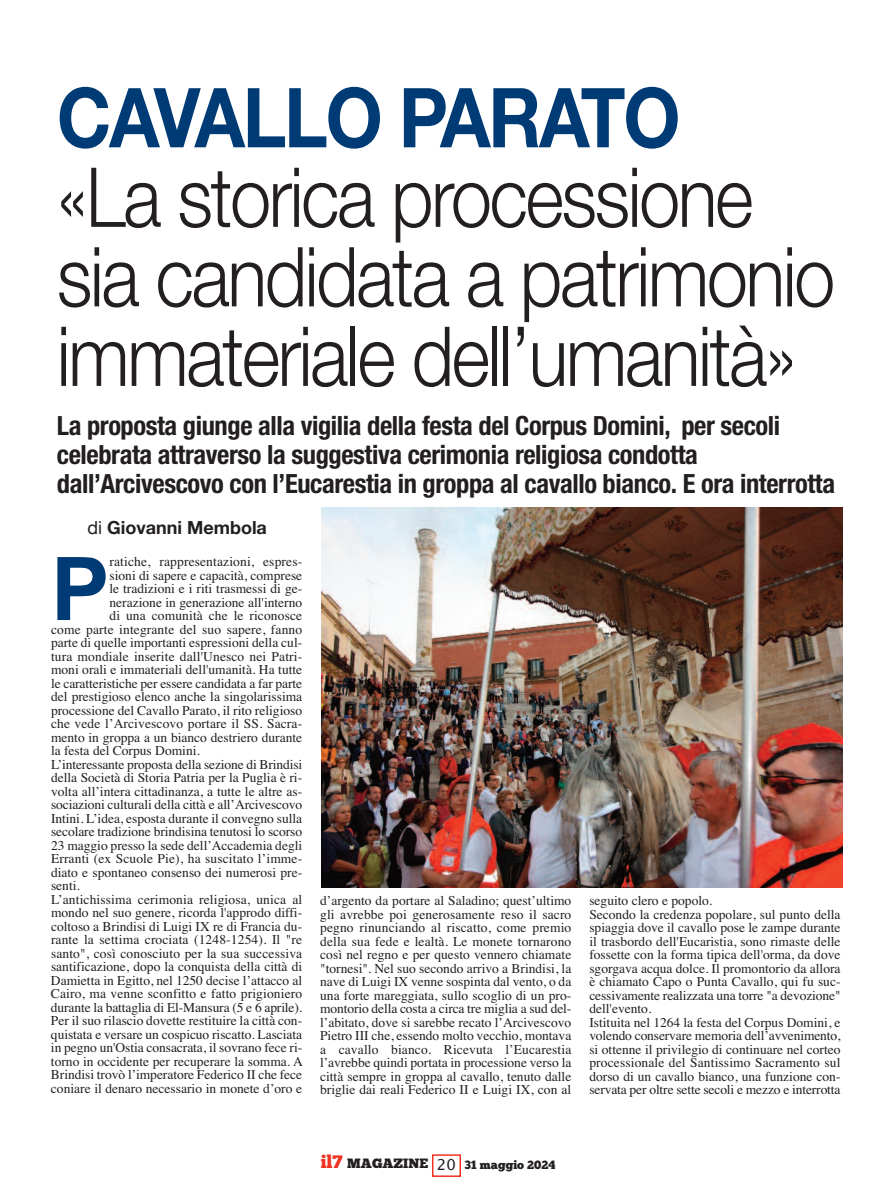
<style>
.page{position:relative;width:893px;height:1191px;background:#fff}
.page>*{position:absolute;margin:0;border:0;box-sizing:border-box;transform-origin:0 0}
.t1{font:700 87.9px "Arial";color:#003b75}
.t2{font:300 82.8px/79.5px "Helvetica Neue";letter-spacing:-.03em;color:#231f20;scale:.89 1}
.t3{font:700 82.8px "Helvetica Neue";letter-spacing:-.03em;color:#003b75;scale:.89 1}
.t4{font:700 condensed 26.55px/29.1px "Helvetica Neue";letter-spacing:-.015em;color:#231f20}
.t5{font:700 18px "Helvetica Neue";color:#231f20}
.t6{font:13.5px/13.5px "Times";color:#231f20;text-align:justify}
.t7{font:12px "Chunk Five";color:#231f20}
.s1{font-weight:400}
.s2{font-size:18px;color:#ef3222}
.s3{font-size:13.5px}
.s4{font-family:"Lucida Grande";font-size:15px}
</style>
<div class="page">
<div style="left:432px;top:1154px;width:29px;height:23px;border:2px solid #ef3222"></div>
<img style="left:322px;top:507px;width:521px;height:380px">
<h2 class="t3" style="left:57px;top:67px;width:702px">CAVALLO PARATO</h2>
<h2 class="t2" style="left:57px;top:156px;width:876px">«La storica processione sia candidata a patrimonio immateriale dell’umanità»</h2>
<h3 class="t4" style="left:57px;top:409px;width:780px">La proposta giunge alla vigilia della festa del Corpus Domini, per secoli celebrata attraverso la suggestiva cerimonia religiosa condotta dall’Arcivescovo con l’Eucarestia in groppa al cavallo bianco. E ora interrotta</h3>
<h3 class="t5" style="left:87px;top:516px;width:181px"><span class="s1">di</span> Giovanni Membola</h3>
<h1 class="t1" style="left:51px;top:538px;width:60px">P</h1>
<p class="t6" style="left:110px;top:554px;width:194px">ratiche, rappresentazioni, espres-</p>
<p class="t6" style="left:110px;top:568px;width:194px">sioni di sapere e capacità, comprese</p>
<p class="t6" style="left:110px;top:581px;width:194px">le tradizioni e i riti trasmessi di ge-</p>
<p class="t6" style="left:110px;top:595px;width:194px">nerazione in generazione all'interno</p>
<p class="t6" style="left:110px;top:608px;width:194px">di una comunità che le riconosce</p>
<p class="t6" style="left:51px;top:622px;width:253px">come parte integrante del suo sapere, fanno</p>
<p class="t6" style="left:51px;top:635px;width:253px">parte di quelle importanti espressioni della cul-</p>
<p class="t6" style="left:51px;top:649px;width:253px">tura mondiale inserite dall'Unesco nei Patri-</p>
<p class="t6" style="left:51px;top:662px;width:253px">moni orali e immateriali dell'umanità. Ha tutte</p>
<p class="t6" style="left:51px;top:676px;width:253px">le caratteristiche per essere candidata a far parte</p>
<p class="t6" style="left:51px;top:689px;width:253px">del prestigioso elenco anche la singolarissima</p>
<p class="t6" style="left:51px;top:703px;width:253px">processione del Cavallo Parato, il rito religioso</p>
<p class="t6" style="left:51px;top:716px;width:253px">che vede l’Arcivescovo portare il SS. Sacra-</p>
<p class="t6" style="left:51px;top:730px;width:253px">mento in groppa a un bianco destriero durante</p>
<p class="t6" style="left:51px;top:743px;width:150px">la festa del Corpus Domini.</p>
<p class="t6" style="left:51px;top:757px;width:253px">L’interessante proposta della sezione di Brindisi</p>
<p class="t6" style="left:51px;top:770px;width:253px">della Società di Storia Patria per la Puglia è ri-</p>
<p class="t6" style="left:51px;top:784px;width:253px">volta all’intera cittadinanza, a tutte le altre as-</p>
<p class="t6" style="left:51px;top:797px;width:253px">sociazioni culturali della città e all’Arcivescovo</p>
<p class="t6" style="left:51px;top:811px;width:253px">Intini. L’idea, esposta durante il convegno sulla</p>
<p class="t6" style="left:51px;top:824px;width:253px">secolare tradizione brindisina tenutosi lo scorso</p>
<p class="t6" style="left:51px;top:838px;width:253px">23 maggio presso la sede dell’Accademia degli</p>
<p class="t6" style="left:51px;top:851px;width:253px">Erranti (ex Scuole Pie), ha suscitato l’imme-</p>
<p class="t6" style="left:51px;top:865px;width:253px">diato e spontaneo consenso dei numerosi pre-</p>
<p class="t6" style="left:51px;top:878px;width:30px">senti.</p>
<p class="t6" style="left:51px;top:892px;width:253px">L’antichissima cerimonia religiosa, unica al</p>
<p class="t6" style="left:51px;top:905px;width:253px">mondo nel suo genere, ricorda l'approdo diffi-</p>
<p class="t6" style="left:51px;top:919px;width:253px">coltoso a Brindisi di Luigi IX re di Francia du-</p>
<p class="t6" style="left:51px;top:932px;width:253px">rante la settima crociata (1248-1254). Il "re</p>
<p class="t6" style="left:51px;top:946px;width:253px">santo", così conosciuto per la sua successiva</p>
<p class="t6" style="left:51px;top:959px;width:253px">santificazione, dopo la conquista della città di</p>
<p class="t6" style="left:51px;top:973px;width:253px">Damietta in Egitto, nel 1250 decise l’attacco al</p>
<p class="t6" style="left:51px;top:986px;width:253px">Cairo, ma venne sconfitto e fatto prigioniero</p>
<p class="t6" style="left:51px;top:1000px;width:253px">durante la battaglia di El-Mansura (5 e 6 aprile).</p>
<p class="t6" style="left:51px;top:1013px;width:253px">Per il suo rilascio dovette restituire la città con-</p>
<p class="t6" style="left:51px;top:1027px;width:253px">quistata e versare un cospicuo riscatto. Lasciata</p>
<p class="t6" style="left:51px;top:1040px;width:253px">in pegno un'Ostia consacrata, il sovrano fece ri-</p>
<p class="t6" style="left:51px;top:1054px;width:253px">torno in occidente per recuperare la somma. A</p>
<p class="t6" style="left:51px;top:1067px;width:253px">Brindisi trovò l’imperatore Federico II che fece</p>
<p class="t6" style="left:51px;top:1081px;width:253px">coniare il denaro necessario in monete d’oro e</p>
<p class="t6" style="left:320px;top:893px;width:253px">d’argento da portare al Saladino; quest’ultimo gli avrebbe poi generosamente reso il sacro pegno rinunciando al riscatto, come premio della sua fede e lealtà. Le monete tornarono così nel regno e per questo vennero chiamate "tornesi". Nel suo secondo arrivo a Brindisi, la nave di Luigi IX venne sospinta dal vento, o da una forte mareggiata, sullo scoglio di un pro&shy;montorio della costa a circa tre miglia a sud del&shy;l’abitato, dove si sarebbe recato l’Arcivescovo Pietro III che, essendo molto vecchio, montava a cavallo bianco. Ricevuta l’Eucarestia l’avrebbe quindi portata in processione verso la città sempre in groppa al cavallo, tenuto dalle briglie dai reali Federico II e Luigi IX, con al</p>
<p class="t6" style="left:589px;top:893px;width:253px;text-align:left">seguito clero e popolo.<br>Secondo la credenza popolare, sul punto della spiaggia dove il cavallo pose le zampe durante il trasbordo dell'Eucaristia, sono rimaste delle fossette con la forma tipica dell'orma, da dove sgorgava acqua dolce. Il promontorio da allora è chiamato Capo o Punta Cavallo, qui fu suc&shy;cessivamente realizzata una torre "a devozione" dell'evento.<br>Istituita nel 1264 la festa del Corpus Domini, e volendo conservare memoria dell’avvenimento, si ottenne il privilegio di continuare nel corteo processionale del Santissimo Sacramento sul dorso di un cavallo bianco, una funzione con&shy;servata per oltre sette secoli e mezzo e interrotta</p>
<p class="t7" style="left:321px;top:1158px;width:236px"><span class="s2">il7</span> <span class="s3">MAGAZINE</span> <span class="s4">20</span> 31 maggio 2024</p>
</div>
